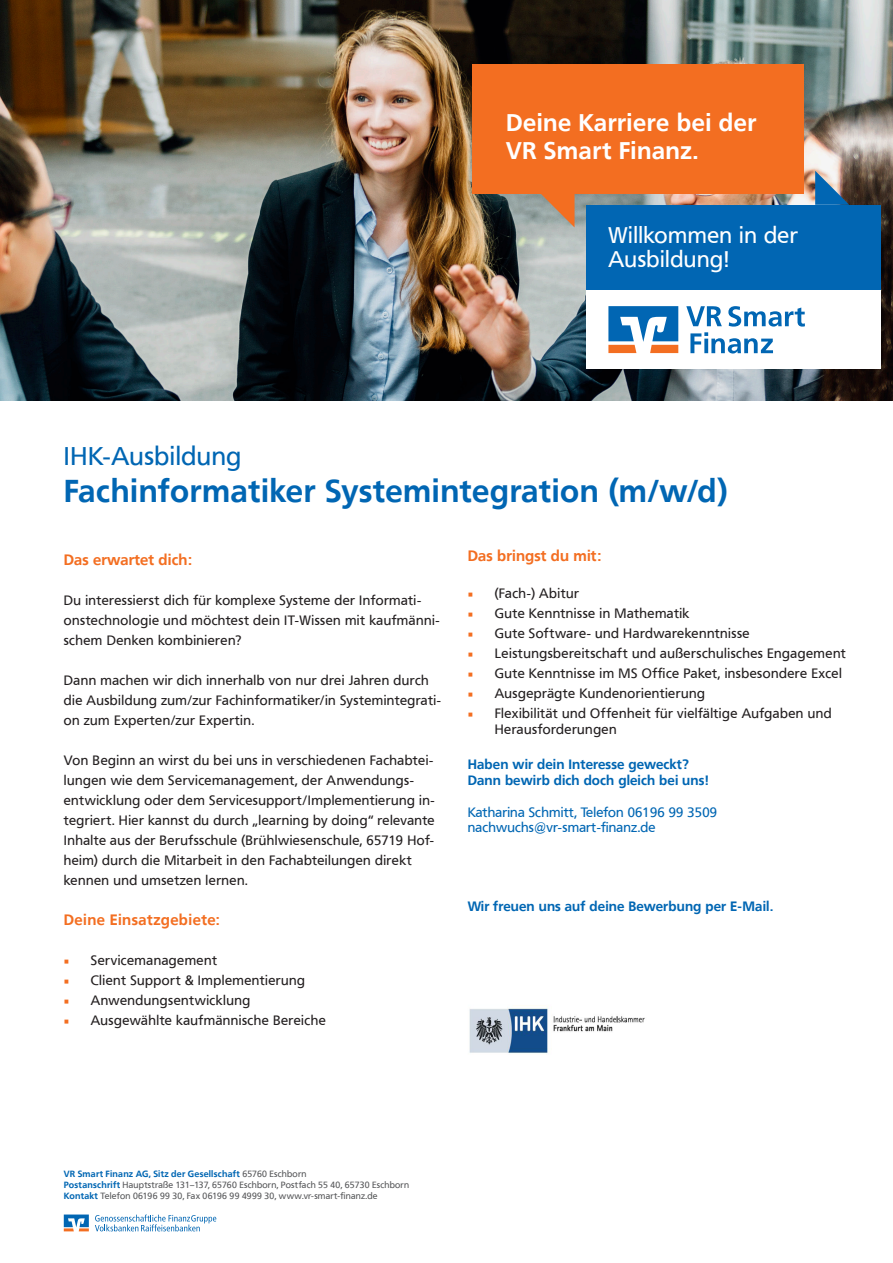
<style>
.page{position:relative;width:893px;height:1263px;background:#fff}
.page>*{position:absolute;margin:0;border:0;box-sizing:border-box;transform-origin:0 0}
.Überschrift___Zeile{font:700 31.5px "Frutiger VR";letter-spacing:.02em;color:#0166b3}
.Überschrift___Zeile-2{font:25.5px "Frutiger VR";letter-spacing:.02em;color:#0166b3}
.t1{font:700 24px/28.5px "Frutiger VR";letter-spacing:.02em;color:#fff}
.t2{font:22.5px/24px "Frutiger VR";letter-spacing:.02em;color:#fff}
.Text{font:700 15px "Frutiger VR";letter-spacing:.01em;color:#f36e21}
.Text-2{font:700 15px "Frutiger VR";letter-spacing:.03em;color:#f36e21}
.Bullet{font:13.5px/15.8px "Frutiger VR";letter-spacing:.03em;color:#231f20}
.t3{font:700 13.5px "Frutiger VR";letter-spacing:.01em;color:#0166b3}
.t4{font:13.5px "Frutiger VR";letter-spacing:.01em;color:#0166b3}
.Impressum{font:9px "Frutiger VR";letter-spacing:.025em;color:#57585a}
.Impressum-2{font:700 9px "Frutiger VR";letter-spacing:.025em;color:#0166b3}
.s1{font-family:"Minion Pro";color:#f36e21}
.s2{font-weight:400;color:#57585a}
.s3{font-weight:700;color:#0166b3}
</style>
<div class="page">
<svg style="left:95px;top:1214px;width:121px;height:17px"></svg>
<svg style="left:64px;top:1214px;width:25px;height:17px"></svg>
<img style="left:469px;top:1008px;width:176px;height:46px">
<img style="left:0;top:0;width:893px;height:400px">
<div style="left:472px;top:64px;width:332px;height:129px;background:#f36e21"></div>
<svg style="left:540px;top:193px;width:34px;height:34px"></svg>
<svg style="left:815px;top:171px;width:34px;height:34px"></svg>
<div style="left:586px;top:205px;width:294px;height:85px;background:#0166b3"></div>
<div style="left:586px;top:290px;width:294px;height:79px;background:#fff"></div>
<svg style="left:608px;top:306px;width:197px;height:48px"></svg>
<p class="t1" style="left:506px;top:108px;width:252px">Deine Karriere bei der<br>VR Smart Finanz.</p>
<p class="t2" style="left:608px;top:224px;width:191px">Willkommen in der<br>Ausbildung!</p>
<p class="Überschrift___Zeile-2" style="left:64px;top:441px;width:179px">IHK-Ausbildung</p>
<p class="Überschrift___Zeile" style="left:64px;top:472px;width:666px">Fachinformatiker Systemintegration (m/w/d)</p>
<p class="Text" style="left:64px;top:551px;width:130px">Das erwartet dich:</p>
<p class="Bullet" style="left:64px;top:593px;width:359px">Du interessierst dich für komplexe Systeme der Informati-</p>
<p class="Bullet" style="left:64px;top:613px;width:377px">onstechnologie und möchtest dein IT-Wissen mit kaufmänni-</p>
<p class="Bullet" style="left:64px;top:633px;width:179px">schem Denken kombinieren?</p>
<p class="Bullet" style="left:64px;top:673px;width:367px">Dann machen wir dich innerhalb von nur drei Jahren durch</p>
<p class="Bullet" style="left:64px;top:693px;width:379px">die Ausbildung zum/zur Fachinformatiker/in Systemintegrati-</p>
<p class="Bullet" style="left:64px;top:713px;width:192px">on zum Experten/zur Expertin.</p>
<p class="Bullet" style="left:64px;top:753px;width:371px">Von Beginn an wirst du bei uns in verschiedenen Fachabtei-</p>
<p class="Bullet" style="left:64px;top:773px;width:352px">lungen wie dem Servicemanagement, der Anwendungs-</p>
<p class="Bullet" style="left:64px;top:793px;width:373px">entwicklung oder dem Servicesupport/Implementierung in-</p>
<p class="Bullet" style="left:64px;top:813px;width:372px">tegriert. Hier kannst du durch „learning by doing“ relevante</p>
<p class="Bullet" style="left:64px;top:833px;width:372px">Inhalte aus der Berufsschule (Brühlwiesenschule, 65719 Hof-</p>
<p class="Bullet" style="left:64px;top:853px;width:350px">heim) durch die Mitarbeit in den Fachabteilungen direkt</p>
<p class="Bullet" style="left:64px;top:873px;width:185px">kennen und umsetzen lernen.</p>
<p class="Text-2" style="left:64px;top:911px;width:157px">Deine Einsatzgebiete:</p>
<p class="Bullet" style="left:64px;top:953px;width:155px"><span class="s1">■</span> Servicemanagement</p>
<p class="Bullet" style="left:64px;top:973px;width:243px"><span class="s1">■</span> Client Support &amp; Implementierung</p>
<p class="Bullet" style="left:64px;top:993px;width:188px"><span class="s1">■</span> Anwendungsentwicklung</p>
<p class="Bullet" style="left:64px;top:1013px;width:263px"><span class="s1">■</span> Ausgewählte kaufmännische Bereiche</p>
<p class="Text" style="left:468px;top:547px;width:135px">Das bringst du mit:</p>
<p class="Bullet" style="left:468px;top:585px;width:113px"><span class="s1">■</span> (Fach-) Abitur</p>
<p class="Bullet" style="left:468px;top:605px;width:223px"><span class="s1">■</span> Gute Kenntnisse in Mathematik</p>
<p class="Bullet" style="left:468px;top:625px;width:283px"><span class="s1">■</span> Gute Software- und Hardwarekenntnisse</p>
<p class="Bullet" style="left:468px;top:645px;width:380px"><span class="s1">■</span> Leistungsbereitschaft und außerschulisches Engagement</p>
<p class="Bullet" style="left:468px;top:665px;width:376px"><span class="s1">■</span> Gute Kenntnisse im MS Office Paket, insbesondere Excel</p>
<p class="Bullet" style="left:468px;top:685px;width:239px"><span class="s1">■</span> Ausgeprägte Kundenorientierung</p>
<p class="Bullet" style="left:495px;top:705px;width:338px;text-indent:-27px"><span class="s1">■</span> Flexibilität und Offenheit für vielfältige Aufgaben und<br>Herausforderungen</p>
<p class="t3" style="left:468px;top:756px;width:223px">Haben wir dein Interesse geweckt?</p>
<p class="t3" style="left:468px;top:772px;width:242px">Dann bewirb dich doch gleich bei uns!</p>
<p class="t4" style="left:468px;top:804px;width:251px">Katharina Schmitt, Telefon 06196 99 3509</p>
<p class="t4" style="left:468px;top:820px;width:189px">nachwuchs@vr-smart-finanz.de</p>
<p class="t3" style="left:468px;top:898px;width:307px">Wir freuen uns auf deine Bewerbung per E-Mail.</p>
<p class="Impressum-2" style="left:64px;top:1168px;width:244px">VR Smart Finanz AG, Sitz der Gesellschaft <span class="s2">65760 Eschborn</span></p>
<p class="Impressum" style="left:64px;top:1179px;width:347px"><span class="s3">Postanschrift</span> Hauptstraße 131–137, 65760 Eschborn, Postfach 55 40, 65730 Eschborn</p>
<p class="Impressum" style="left:64px;top:1190px;width:315px"><span class="s3">Kontakt</span> Telefon 06196 99 30, Fax 06196 99 4999 30, www.vr-smart-finanz.de</p>
</div>
